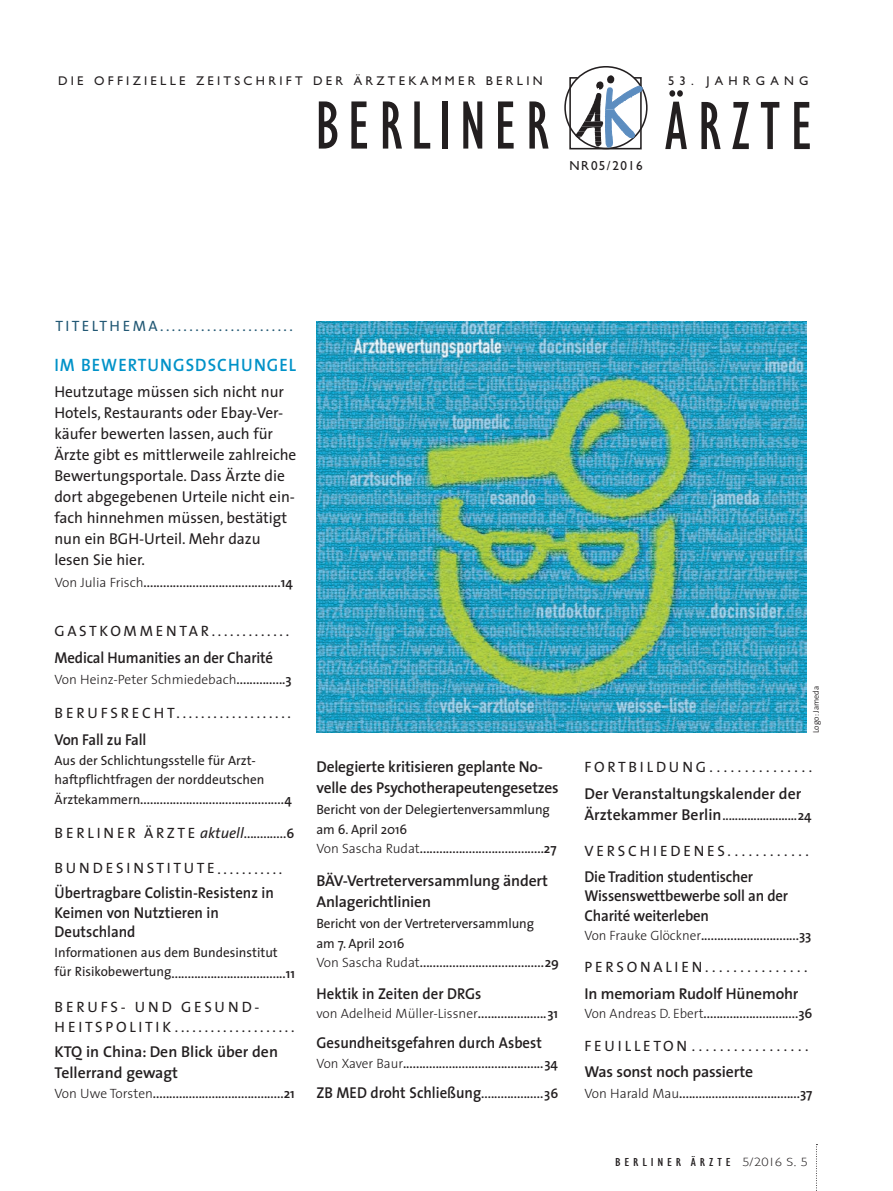
<style>
.page{position:relative;width:893px;height:1191px;background:#fff}
.page>*{position:absolute;margin:0;border:0;box-sizing:border-box;transform-origin:0 0}
.t1{font:condensed 70.5px "Gill Sans";color:#231f20;scale:.9 1}
.t2{font:600 18px "The Sans";color:#0092c8;scale:.94 1}
.t3{font:15.75px/21px "The Sans";color:#231f20}
.t4{font:600 15.75px/19.5px "The Sans";letter-spacing:-.01em;color:#231f20;scale:.94 1}
.t5{font:600 15.75px/21px "The Sans";letter-spacing:-.01em;color:#231f20}
.t6{font:15px/19.5px "The Sans";letter-spacing:.185em;color:#231f20}
.t7{font:15px "The Sans";letter-spacing:.16em;color:#225874}
.t8{font:600 13.5px "The Sans";color:#231f20}
.t9{font:13.5px/19.5px "The Sans";color:#231f20}
.t10{font:300 13.5px "The Sans";color:#231f20}
.t11{font:13.2px "Gill Sans";letter-spacing:.1em;color:#231f20}
.t12{font:12.6px "Gill Sans";letter-spacing:.26em;color:#231f20}
.t13{font:12.6px "Gill Sans";letter-spacing:.41em;color:#231f20}
.t14{font:condensed 12px "Gill Sans";letter-spacing:.265em;color:#231f20;scale:1.2 1}
.t15{font:300 8.25px "The Sans";color:#231f20}
.s1{font-weight:300}
.s2{font-weight:600}
.s3{font-weight:400;font-size:15px}
.s4{font-weight:400;font-style:italic;font-size:15px}
.s5{font-size:15.75px}
.s6{font-weight:300;font-stretch:normal}
</style>
<div class="page">
<svg style="left:816px;top:1144px;width:1px;height:47px"></svg>
<div style="left:564px;top:66px;width:84px;height:83px;border:2px solid #231f20;border-radius:50%"></div>
<svg style="left:569px;top:75px;width:73px;height:75px"></svg>
<img style="left:316px;top:322px;width:490px;height:411px">
<p class="t12" style="left:58px;top:73px;width:486px">DIE OFFIZIELLE ZEITSCHRIFT DER ÄRZTEKAMMER BERLIN</p>
<p class="t13" style="left:668px;top:73px;width:142px">53. JAHRGANG</p>
<h1 class="t1" style="left:315px;top:87px;width:261px">BERLINER</h1>
<h1 class="t1" style="left:665px;top:88px;width:167px">ÄRZTE</h1>
<p class="t11" style="left:569px;top:158px;width:75px">NR05/2016</p>
<p class="t7" style="left:55px;top:313px;width:239px">TITELTHEMA.......................</p>
<h2 class="t2" style="left:54px;top:350px;width:259px">IM BEWERTUNGSDSCHUNGEL</h2>
<p class="t3" style="left:54px;top:380px;width:244px">Heutzutage müssen sich nicht nur<br>Hotels, Restaurants oder Ebay-Ver&shy;käufer bewerten lassen, auch für<br>Ärzte gibt es mittlerweile zahlreiche<br>Bewertungsportale. Dass Ärzte die dort abgegebenen Urteile nicht ein&shy;fach hinnehmen müssen, bestätigt nun ein BGH-Urteil. Mehr dazu lesen Sie hier.</p>
<p class="t8" style="left:55px;top:571px;width:240px"><span class="s1">Von Julia Frisch</span>..........................................14</p>
<p class="t6" style="left:55px;top:620px;width:236px">GASTKOMMENTAR.............</p>
<p class="t4" style="left:55px;top:647px;width:234px">Medical Humanities an der Charité</p>
<p class="t10" style="left:55px;top:668px;width:239px">Von Heinz-Peter Schmiedebach<span class="s2">...............3</span></p>
<p class="t6" style="left:55px;top:703px;width:238px">BERUFSRECHT...................</p>
<p class="t4" style="left:55px;top:729px;width:99px">Von Fall zu Fall</p>
<p class="t9" style="left:55px;top:750px;width:239px">Aus der Schlichtungsstelle für Arzt&shy;haftpflichtfragen der norddeutschen<br>Ärztekammern<span class="s2">............................................4</span></p>
<p class="t8" style="left:55px;top:822px;width:241px"><span class="s3">B E R L I N E R Ä R Z T E</span> <span class="s4">aktuell</span>.............6</p>
<p class="t6" style="left:55px;top:857px;width:229px">BUNDESINSTITUTE...........</p>
<p class="t4" style="left:55px;top:882px;width:235px">Übertragbare Colistin-Resistenz in<br>Keimen von Nutztieren in<br>Deutschland</p>
<p class="t9" style="left:55px;top:941px;width:242px;line-height:20.9px">Informationen aus dem Bundesinstitut für Risikobewertung<span class="s2">...................................11</span></p>
<p class="t6" style="left:55px;top:997px;width:241px">BERUFS- UND GESUND-<br>HEITSPOLITIK....................</p>
<p class="t5" style="left:55px;top:1041px;width:225px">KTQ in China: Den Blick über den<br>Tellerrand gewagt</p>
<p class="t8" style="left:55px;top:1082px;width:242px"><span class="s1">Von Uwe Torsten</span>........................................21</p>
<p class="t5" style="left:316px;top:756px;width:244px">Delegierte kritisieren geplante No - velle des Psychotherapeutengesetzes</p>
<p class="t9" style="left:316px;top:799px;width:242px">Bericht von der Delegiertenversammlung am 6. April 2016<br><span class="s1">Von Sascha Rudat</span><span class="s2">......................................27</span></p>
<p class="t5" style="left:316px;top:870px;width:233px">BÄV-Vertreterversammlung ändert<br>Anlagerichtlinien</p>
<p class="t9" style="left:316px;top:913px;width:244px">Bericht von der Vertreterversammlung<br>am 7. April 2016<br><span class="s1">Von Sascha Rudat</span><span class="s2">......................................29</span></p>
<p class="t4" style="left:317px;top:983px;width:177px">Hektik in Zeiten der DRGs</p>
<p class="t10" style="left:316px;top:1002px;width:243px">von Adelheid Müller-Lissner<span class="s2">.....................31</span></p>
<p class="t4" style="left:317px;top:1033px;width:241px">Gesundheitsgefahren durch Asbest</p>
<p class="t8" style="left:316px;top:1052px;width:243px"><span class="s1">Von Xaver Baur</span>...........................................34</p>
<p class="t8" style="left:317px;top:1082px;width:243px"><span class="s5">ZB MED droht Schließung</span>...................36</p>
<p class="t15" style="left:809px;top:733px;width:49px;rotate:-90deg">Logo: Jameda</p>
<p class="t6" style="left:584px;top:757px;width:229px">FORTBILDUNG...............</p>
<p class="t5" style="left:584px;top:783px;width:218px">Der Veranstaltungskalender der</p>
<p class="t8" style="left:584px;top:804px;width:229px"><span class="s5">Ärztekammer Berlin</span>........................24</p>
<p class="t6" style="left:584px;top:841px;width:226px">VERSCHIEDENES............</p>
<p class="t4" style="left:584px;top:866px;width:218px">Die Tradition studentischer<br>Wissenswettbewerbe soll an der<br>Charité weiterleben</p>
<p class="t8" style="left:584px;top:924px;width:228px"><span class="s1">Von Frauke Glöckner</span>..............................33</p>
<p class="t6" style="left:584px;top:956px;width:225px">PERSONALIEN...............</p>
<p class="t5" style="left:584px;top:982px;width:216px">In memoriam Rudolf Hünemohr</p>
<p class="t8" style="left:584px;top:1002px;width:229px"><span class="s1">Von Andreas D. Ebert</span>.............................36</p>
<p class="t6" style="left:584px;top:1036px;width:226px">FEUILLETON.................</p>
<p class="t5" style="left:584px;top:1060px;width:170px">Was sonst noch passierte</p>
<p class="t8" style="left:584px;top:1082px;width:229px"><span class="s1">Von Harald Mau</span>.....................................37</p>
<p class="t14" style="left:615px;top:1155px;width:162px">BERLINER ÄRZTE <span class="s6">5/2016 S. 5</span></p>
<p class="t14" style="left:634px;top:1159px;width:143px">BERLINER ÄRZTE <span class="s6">5/2016 S.5</span></p>
</div>
